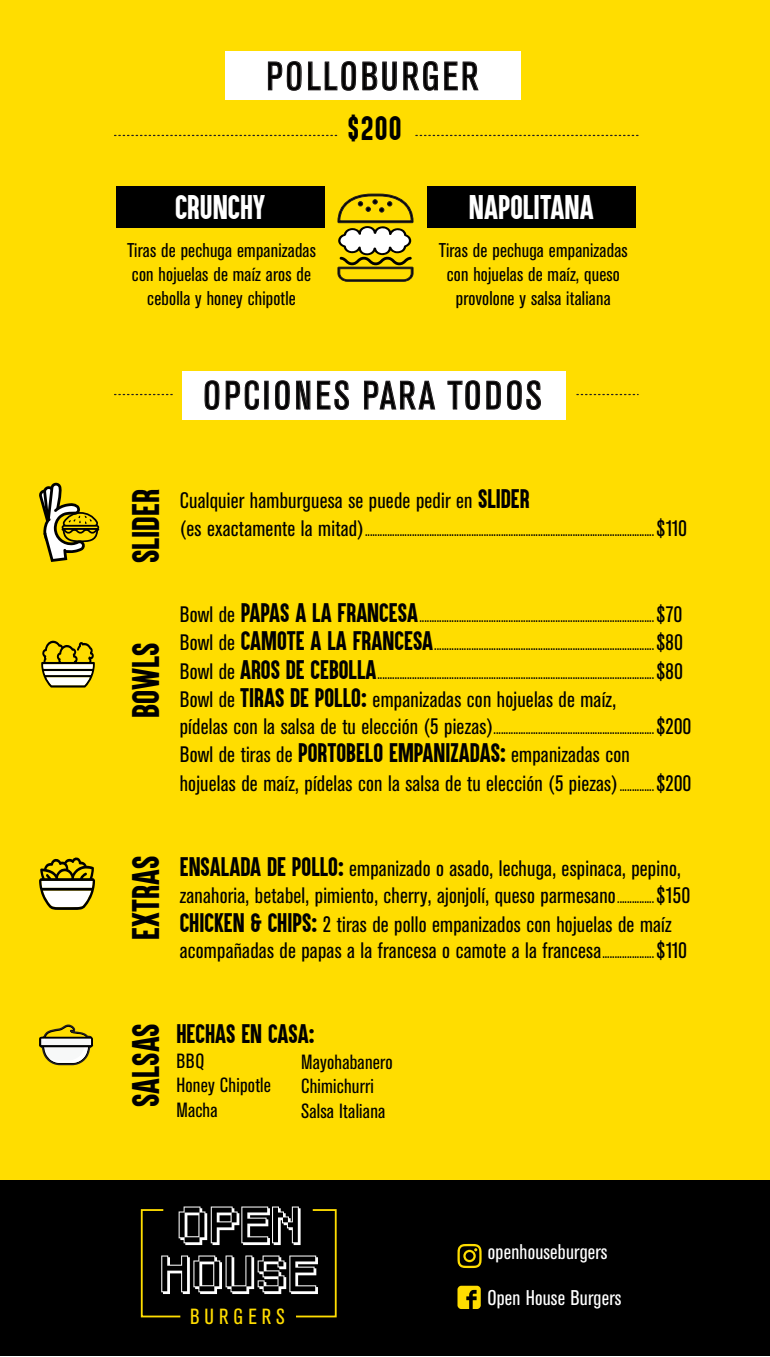
<style>
.page{position:relative;width:770px;height:1357px;background:#fff}
.page>*{position:absolute;margin:0;border:0;box-sizing:border-box;transform-origin:0 0}
.t1{font:condensed 39.38px "Akzidenz Grotesk BE";letter-spacing:.07em;color:#000}
.t2{font:31.85px "Aku&Kamu";color:#000}
.t3{font:28.18px "Aku&Kamu";color:#fff}
.t4{font:28.18px "Aku&Kamu";color:#000}
.t5{font:condensed 22.22px/27.3px "Akzidenz Grotesk BE";letter-spacing:.01em;color:#000}
.t6{font:22.22px "Aku&Kamu";color:#000}
.t7{font:condensed 21.7px "Akzidenz Grotesk BE";letter-spacing:.22em;color:#fd0}
.t8{font:condensed 21.18px/45.9px "Akzidenz Grotesk BE";letter-spacing:.01em;color:#fff}
.t9{font:condensed 20.3px/24.3px "Akzidenz Grotesk BE";letter-spacing:.01em;color:#000}
.t10{font:condensed 19.78px/23.6px "Akzidenz Grotesk BE";letter-spacing:.01em;color:#000;text-align:center}
.t11{font:condensed 14.88px/28.5px "Akzidenz Grotesk BE";color:#000;text-align:justify}
.s1{font-family:"Aku&Kamu";font-stretch:normal}
.s2{font-size:22.22px}
.s3{font-family:"Aku&Kamu";font-stretch:normal;font-size:22.22px}
.s4{font-size:14.88px}
</style>
<div class="page">
<div style="left:0;top:0;width:770px;height:1210px;background:#fd0"></div>
<div style="left:0;top:1180px;width:770px;height:175px;background:#000"></div>
<svg style="left:140px;top:1206px;width:197px;height:112px"></svg>
<svg style="left:457px;top:1243px;width:24px;height:24px"></svg>
<svg style="left:457px;top:1285px;width:24px;height:23px"></svg>
<div style="left:116px;top:186px;width:208px;height:42px;background:#000"></div>
<svg style="left:115px;top:135px;width:222px;height:1px"></svg>
<svg style="left:115px;top:394px;width:58px;height:1px"></svg>
<svg style="left:577px;top:394px;width:61px;height:1px"></svg>
<svg style="left:416px;top:135px;width:222px;height:1px"></svg>
<div style="left:427px;top:186px;width:208px;height:42px;background:#000"></div>
<svg style="left:39px;top:482px;width:60px;height:80px"></svg>
<svg style="left:39px;top:857px;width:56px;height:52px"></svg>
<svg style="left:39px;top:1024px;width:55px;height:41px"></svg>
<svg style="left:41px;top:640px;width:54px;height:47px"></svg>
<svg style="left:337px;top:193px;width:77px;height:89px"></svg>
<div style="left:226px;top:51px;width:295px;height:48px;background:#fff"></div>
<svg style="left:268px;top:61px;width:34px;height:30px"></svg>
<svg style="left:308px;top:61px;width:48px;height:30px"></svg>
<svg style="left:362px;top:61px;width:35px;height:30px"></svg>
<svg style="left:403px;top:61px;width:35px;height:30px"></svg>
<svg style="left:444px;top:61px;width:35px;height:30px"></svg>
<div style="left:183px;top:370px;width:383px;height:49px;background:#fff"></div>
<svg style="left:204px;top:380px;width:55px;height:30px"></svg>
<div style="left:264px;top:381px;width:5px;height:28px;border:1px solid #231f20"></div>
<svg style="left:275px;top:380px;width:15px;height:30px"></svg>
<svg style="left:296px;top:380px;width:15px;height:30px"></svg>
<svg style="left:317px;top:380px;width:32px;height:30px"></svg>
<svg style="left:364px;top:380px;width:72px;height:30px"></svg>
<svg style="left:447px;top:380px;width:33px;height:30px"></svg>
<svg style="left:486px;top:380px;width:15px;height:30px"></svg>
<svg style="left:507px;top:380px;width:34px;height:30px"></svg>
<h1 class="t1" style="left:266px;top:54px;width:213px">POLLOBURGER</h1>
<h3 class="t3" style="left:175px;top:189px;width:92px">CRUNCHY</h3>
<h3 class="t10" style="left:127px;top:239px;width:190px">Tiras de pechuga empanizadas con hojuelas de maíz aros de cebolla y honey chipotle</h3>
<h3 class="t4" style="left:348px;top:110px;width:55px">$200</h3>
<h3 class="t3" style="left:469px;top:189px;width:126px">NAPOLITANA</h3>
<h3 class="t10" style="left:439px;top:239px;width:190px">Tiras de pechuga empanizadas con hojuelas de maíz, queso provolone y salsa italiana</h3>
<h1 class="t1" style="left:203px;top:373px;width:340px">OPCIONES PARA TODOS</h1>
<h2 class="t2" style="left:125px;top:563px;width:75px;rotate:-90deg">SLIDER</h2>
<h2 class="t2" style="left:125px;top:717px;width:77px;rotate:-90deg">BOWLS</h2>
<h3 class="t5" style="left:180px;top:487px;width:351px">Cualquier hamburguesa se puede pedir en <span class="s1">SLIDER</span></h3>
<p class="t11" style="left:180px;top:517px;width:509px"><span class="s2">(es exactamente la mitad)</span>..................................................................................................................... <span class="s2">$110</span></p>
<p class="t11" style="left:180px;top:602px;width:505px"><span class="s2">Bowl de</span> <span class="s3">PAPAS A LA FRANCESA</span>............................................................................................... <span class="s2">$70<br>Bowl de</span> <span class="s3">CAMOTE A LA FRANCESA</span>......................................................................................... <span class="s2">$80<br>Bowl de</span> <span class="s3">AROS DE CEBOLLA</span>................................................................................................................ <span class="s2">$80</span></p>
<h3 class="t5" style="left:180px;top:686px;width:438px">Bowl de <span class="s1">TIRAS DE POLLO:</span> empanizadas con hojuelas de maíz,</h3>
<p class="t11" style="left:180px;top:714px;width:513px"><span class="s2">pídelas con la salsa de tu elección (5 piezas)</span>................................................................. <span class="s2">$200</span></p>
<h3 class="t5" style="left:180px;top:741px;width:513px;line-height:28.5px">Bowl de tiras de <span class="s1">PORTOBELO EMPANIZADAS:</span> empanizadas con hojuelas de maíz, pídelas con la salsa de tu elección (5 piezas)<span class="s4">..............</span>$200</h3>
<h2 class="t2" style="left:125px;top:939px;width:85px;rotate:-90deg">EXTRAS</h2>
<p class="t5" style="left:180px;top:855px;width:512px"><span class="s1">ENSALADA DE POLLO:</span> empanizado o asado, lechuga, espinaca, pepino, zanahoria, betabel, pimiento, cherry, ajonjolí, queso parmesano<span class="s4">...............</span>$150<br><span class="s1">CHICKEN &amp; CHIPS:</span> 2 tiras de pollo empanizados con hojuelas de maíz acompañadas de papas a la francesa o camote a la francesa<span class="s4">.....................</span>$110</p>
<h2 class="t2" style="left:125px;top:1106px;width:85px;rotate:-90deg">SALSAS</h2>
<h3 class="t6" style="left:176px;top:1019px;width:140px">HECHAS EN CASA:</h3>
<h3 class="t9" style="left:176px;top:1049px;width:96px">BBQ<br>Honey Chipotle<br>Macha</h3>
<h3 class="t9" style="left:301px;top:1050px;width:93px">Mayohabanero<br>Chimichurri<br>Salsa Italiana</h3>
<h3 class="t7" style="left:190px;top:1304px;width:96px">BURGERS</h3>
<h3 class="t8" style="left:487px;top:1228px;width:136px">openhouseburgers<br>Open House Burgers</h3>
</div>
